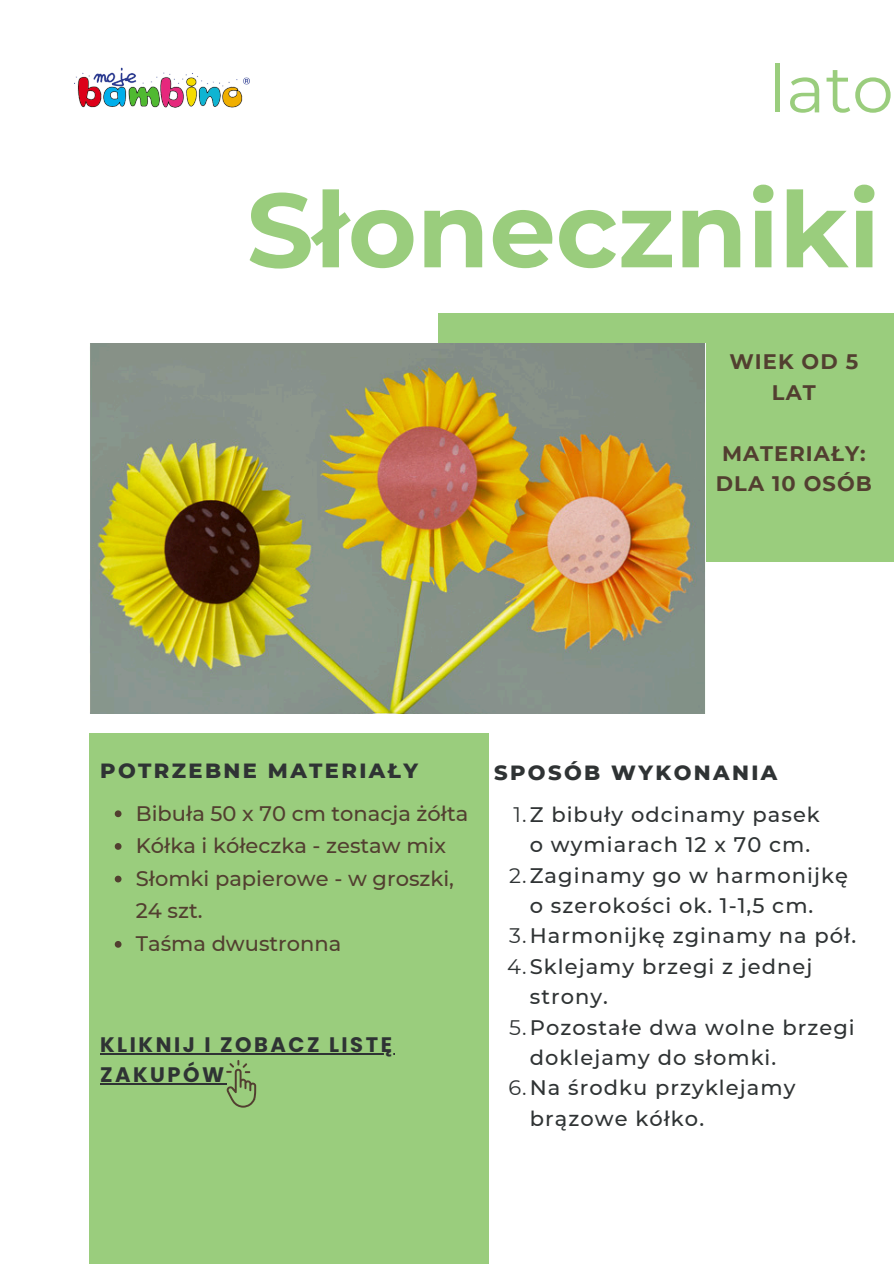
<style>
.page{position:relative;width:894px;height:1264px;background:#fff}
.page>*{position:absolute;margin:0;border:0;box-sizing:border-box;transform-origin:0 0}
.t1{font:700 105px "Montserrat";color:#9acd7d}
.t2{font:66px "Montserrat";color:#9acd7d}
.t3{font:500 21px/30.3px "Montserrat";letter-spacing:.05em;color:#2f3334}
.t4{font:500 21px/32.7px "Montserrat";color:#523f30}
.t5{font:800 21px "Montserrat";letter-spacing:.115em;color:#2f3334}
.t6{font:700 21px/30.3px "Montserrat";letter-spacing:.05em;color:#523f30;text-align:center}
.t7{font:700 21px/30.3px "Poppins";letter-spacing:.12em;color:#2f3334}
.s1{font-weight:400}
</style>
<div class="page">
<div style="left:438px;top:313px;width:455px;height:249px;background:#9acd7d"></div>
<img style="left:90px;top:343px;width:615px;height:370px">
<div style="left:89px;top:733px;width:400px;height:530px;background:#9acd7d"></div>
<img style="left:74px;top:67px;width:176px;height:41px">
<svg style="left:115px;top:810px;width:6px;height:7px"></svg>
<svg style="left:115px;top:843px;width:6px;height:6px"></svg>
<svg style="left:115px;top:875px;width:6px;height:7px"></svg>
<svg style="left:115px;top:941px;width:6px;height:6px"></svg>
<hr style="left:100px;top:1053px;width:294px;height:1px;background:#2f3334">
<hr style="left:100px;top:1083px;width:127px;height:1px;background:#2f3334">
<svg style="left:226px;top:1060px;width:30px;height:47px"></svg>
<p class="t2" style="left:768px;top:48px;width:126px">lato</p>
<p class="t1" style="left:246px;top:166px;width:635px">Słoneczniki</p>
<p class="t6" style="left:729px;top:346px;width:130px">WIEK OD 5<br>LAT</p>
<p class="t6" style="left:715px;top:438px;width:157px;text-align:left">MATERIAŁY:<br>DLA 10 OSÓB</p>
<p class="t5" style="left:100px;top:757px;width:319px">POTRZEBNE MATERIAŁY</p>
<p class="t4" style="left:136px;top:796px;width:334px">Bibuła 50 x 70 cm tonacja żółta</p>
<p class="t4" style="left:136px;top:829px;width:311px">Kółka i kółeczka - zestaw mix</p>
<p class="t4" style="left:136px;top:862px;width:319px">Słomki papierowe - w groszki,<br>24 szt.</p>
<h3 class="t4" style="left:136px;top:927px;width:207px">Taśma dwustronna</h3>
<h3 class="t7" style="left:100px;top:1029px;width:293px">KLIKNIJ I ZOBACZ LISTĘ<br>ZAKUPÓW</h3>
<p class="t5" style="left:494px;top:759px;width:285px">SPOSÓB WYKONANIA</p>
<h2 class="t3" style="left:513px;top:799px;width:308px;text-align:center"><span class="s1">1.</span>Z bibuły odcinamy pasek o wymiarach 12 x 70 cm.</h2>
<h1 class="t3" style="left:529px;top:860px;width:320px;text-indent:-21px"><span class="s1">2.</span>Zaginamy go w harmonijkę o szerokości ok. 1-1,5 cm.</h1>
<p class="t3" style="left:509px;top:920px;width:348px"><span class="s1">3.</span>Harmonijkę zginamy na pół.</p>
<h3 class="t3" style="left:529px;top:951px;width:284px;text-indent:-23px"><span class="s1">4.</span>Sklejamy brzegi z jednej strony.</h3>
<h3 class="t3" style="left:529px;top:1011px;width:326px;text-indent:-21px"><span class="s1">5.</span>Pozostałe dwa wolne brzegi doklejamy do słomki.</h3>
<h3 class="t3" style="left:529px;top:1072px;width:267px;text-indent:-21px"><span class="s1">6.</span>Na środku przyklejamy brązowe kółko.</h3>
</div>
